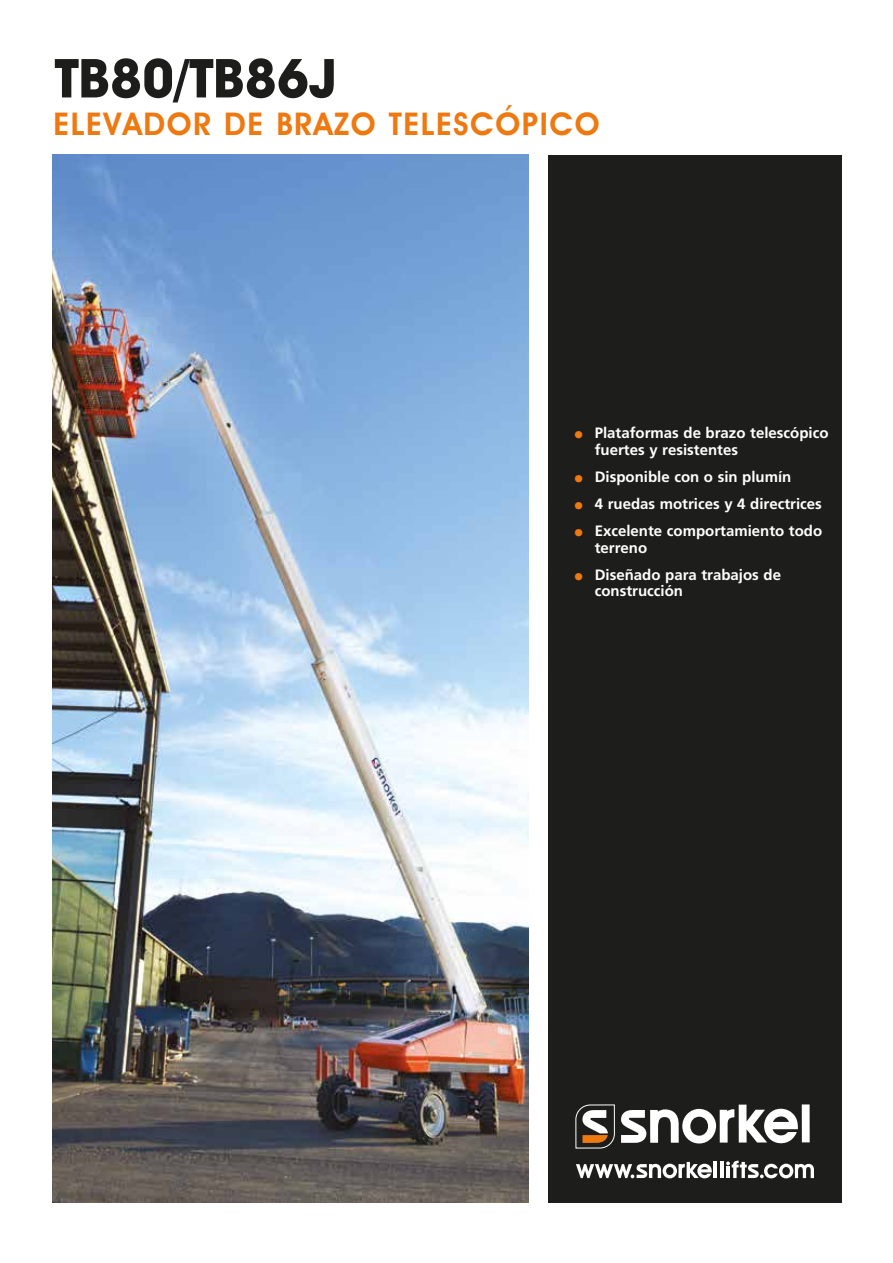
<style>
.page{position:relative;width:893px;height:1263px;background:#fff}
.page>*{position:absolute;margin:0;border:0;box-sizing:border-box;transform-origin:0 0}
.t1{font:700 54px "Avant Garde IT Cby BT";color:#1d1d1b}
.t2{font:600 31.5px "Avant Garde IT Cby BT";letter-spacing:.05em;color:#ef7911}
.t3{font:700 15px/16.5px "Frutiger";color:#fff}
.s1{font-size:21px;color:#ef7911}
</style>
<div class="page">
<div style="left:548px;top:155px;width:293px;height:1047px;background:#1d1d1b"></div>
<div style="left:802px;top:1104px;width:8px;height:38px;background:#fff"></div>
<svg style="left:621px;top:1104px;width:177px;height:39px"></svg>
<svg style="left:576px;top:1104px;width:39px;height:44px"></svg>
<img style="left:52px;top:155px;width:476px;height:1047px">
<hr style="left:713px;top:1162px;width:4px;height:16px;background:#fff">
<hr style="left:720px;top:1162px;width:4px;height:16px;background:#fff">
<svg style="left:576px;top:1162px;width:136px;height:16px"></svg>
<svg style="left:726px;top:1161px;width:88px;height:17px"></svg>
<h1 class="t1" style="left:55px;top:45px;width:284px">TB80/TB86J</h1>
<h2 class="t2" style="left:54px;top:104px;width:547px">ELEVADOR DE BRAZO TELESCÓPICO</h2>
<p class="t3" style="left:595px;top:425px;width:235px;text-indent:-21px"><span class="s1">•</span> Plataformas de brazo telescópico fuertes y resistentes</p>
<p class="t3" style="left:573px;top:469px;width:219px"><span class="s1">•</span> Disponible con o sin plumín</p>
<p class="t3" style="left:573px;top:496px;width:250px"><span class="s1">•</span> 4 ruedas motrices y 4 directrices</p>
<p class="t3" style="left:595px;top:523px;width:229px;text-indent:-21px"><span class="s1">•</span> Excelente comportamiento todo terreno</p>
<p class="t3" style="left:595px;top:567px;width:188px;text-indent:-21px"><span class="s1">•</span> Diseñado para trabajos de construcción</p>
</div>
